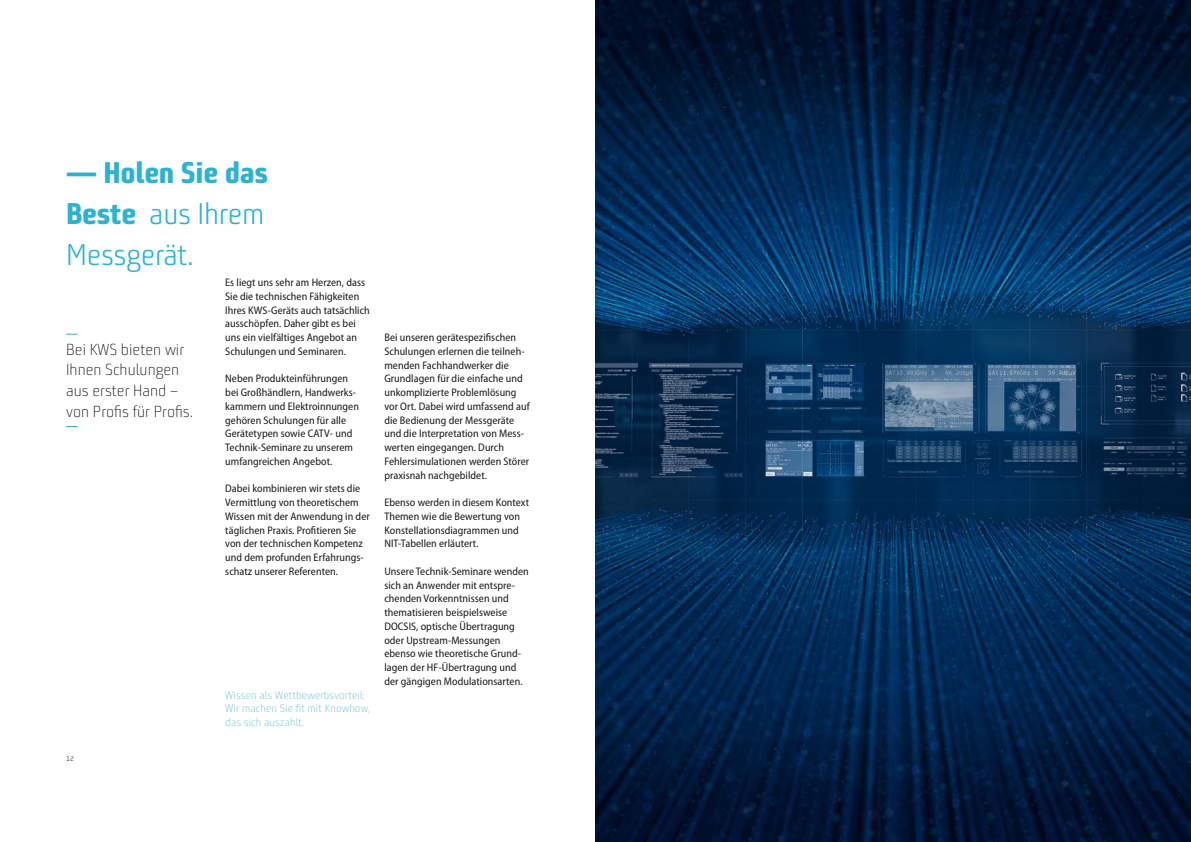
<style>
.page{position:relative;width:1191px;height:842px;background:#fff}
.page>*{position:absolute;margin:0;border:0;box-sizing:border-box;transform-origin:0 0}
.t1{font:300 30px/41.2px "Ygnjfq Bunuelo Clean Pro";letter-spacing:-.01em;color:#2cb3d2}
.t2{font:800 30px "Cjxksc Bunuelo Clean Pro";letter-spacing:-.01em;color:#2cb3d2}
.t3{font:300 16px/20.6px "Jklxbs Bunuelo Clean Pro";color:#1a1a18}
.t4{font:semi-condensed 11px/13.8px "Xslnxd Myriad Pro";letter-spacing:.005em;color:#1a1a18}
.t5{font:300 11px/13.8px "Jklxbs Bunuelo Clean Pro";letter-spacing:.01em;color:#63bdd5}
.t6{font:300 7px "Ygnjfq Bunuelo Clean Pro";color:#1a1a18}
.s1{font-family:"Cjxksc Bunuelo Clean Pro";font-weight:800}
</style>
<div class="page">
<img style="left:595px;top:0;width:596px;height:842px">
<svg style="left:66px;top:426px;width:12px;height:1px"></svg>
<h1 class="t2" style="left:66px;top:154px;width:204px">— Holen Sie das</h1>
<h1 class="t1" style="left:66px;top:193px;width:200px"><span class="s1">Beste</span> aus Ihrem<br>Messgerät.</h1>
<p class="t4" style="left:225px;top:275px;width:146px">Es liegt uns sehr am Herzen, dass<br>Sie die technischen Fähigkeiten<br>Ihres KWS-Geräts auch tatsächlich ausschöpfen. Daher gibt es bei uns ein vielfältiges Angebot an<br>Schulungen und Seminaren.</p>
<p class="t4" style="left:225px;top:372px;width:135px">Neben Produkteinführungen bei Großhändlern, Handwerks&shy;kammern und Elektroinnungen gehören Schulungen für alle<br>Gerätetypen sowie CATV- und<br>Technik-Seminare zu unserem umfangreichen Angebot.</p>
<p class="t4" style="left:225px;top:482px;width:146px">Dabei kombinieren wir stets die<br>Vermittlung von theoretischem<br>Wissen mit der Anwendung in der täglichen Praxis. Profitieren Sie von der technischen Kompetenz und dem profunden Erfahrungs&shy;schatz unserer Referenten.</p>
<h2 class="t3" style="left:66px;top:339px;width:128px">Bei KWS bieten wir<br>Ihnen Schulungen aus erster Hand – von Profis für Profis.</h2>
<p class="t4" style="left:384px;top:330px;width:147px">Bei unseren gerätespezifischen<br>Schulungen erlernen die teilneh&shy;menden Fachhandwerker die<br>Grundlagen für die einfache und unkomplizierte Problemlösung vor Ort. Dabei wird umfassend auf die Bedienung der Messgeräte und die Interpretation von Mess&shy;werten eingegangen. Durch<br>Fehlersimulationen werden Störer praxisnah nachgebildet.</p>
<p class="t4" style="left:384px;top:495px;width:146px">Ebenso werden in diesem Kontext<br>Themen wie die Bewertung von<br>Konstellationsdiagrammen und<br>NIT-Tabellen erläutert.</p>
<p class="t4" style="left:384px;top:564px;width:146px">Unsere Technik-Seminare wenden sich an Anwender mit entspre&shy;chenden Vorkenntnissen und thematisieren beispielsweise<br>DOCSIS, optische Übertragung oder Upstream-Messungen ebenso wie theoretische Grund&shy;lagen der HF-Übertragung und der gängigen Modulationsarten.</p>
<p class="t5" style="left:225px;top:688px;width:146px">Wissen als Wettbewerbsvorteil:<br>Wir machen Sie fit mit Knowhow, das sich auszahlt.</p>
<p class="t6" style="left:66px;top:754px;width:9px">12</p>
</div>
